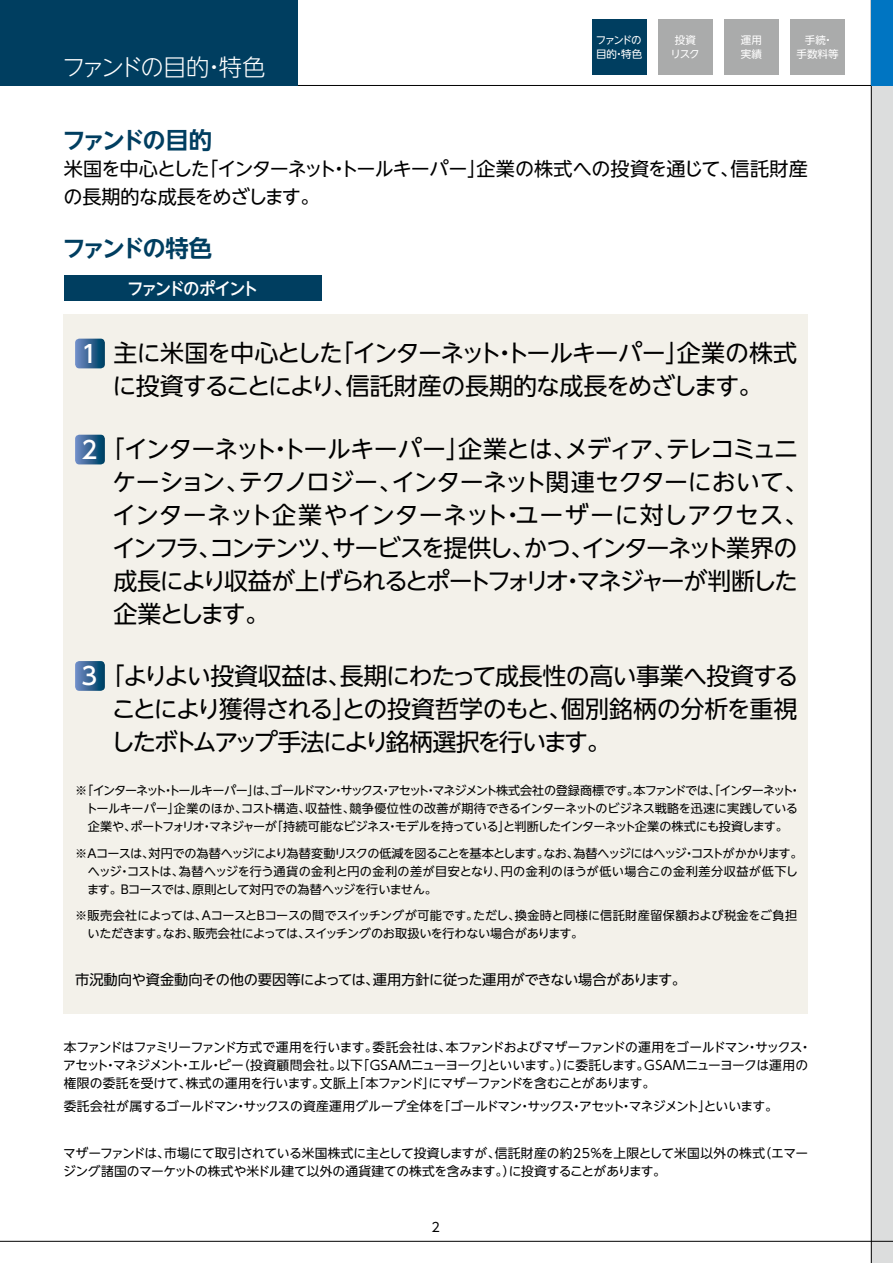
<style>
.page{position:relative;width:893px;height:1263px;background:#fff}
.page>*{position:absolute;margin:0;border:0;box-sizing:border-box;transform-origin:0 0}
.t1{font:24px/33px "UD Shin Go NT Pro";letter-spacing:-.06em;color:#000}
.t2{font:500 24px "UD Shin Go NT Pro";color:#fff}
.t3{font:700 23.4px "UD Shin Go NT Pro De";letter-spacing:-.13em;color:#003e60}
.t4{font:300 23.4px "UD Shin Go NT Pro";letter-spacing:-.11em;color:#fff}
.t5{font:19.2px/27.6px "UD Shin Go NT Pro";letter-spacing:-.05em;color:#000}
.t6{font:500 16.95px "UD Shin Go NT Pro";letter-spacing:-.14em;color:#fff}
.t7{font:14.25px "UD Shin Go NT Pro";letter-spacing:-.015em;color:#000}
.t8{font:12.75px/18px "UD Shin Go NT Pro";letter-spacing:-.03em;color:#000}
.t9{font:12.15px/18px "UD Shin Go NT Pro";letter-spacing:-.035em;color:#000}
.t10{font:12.15px/18px "UD Shin Go NT Pro";letter-spacing:-.06em;color:#000}
.t11{font:10.5px/13.5px "UD Shin Go NT Pro";color:#fff;text-align:center}
.t12{font:10.5px/13.5px "UD Shin Go NT Pro";letter-spacing:-.135em;color:#fff}
.s1{font-weight:500;color:#fff}
</style>
<div class="page">
<div style="left:872px;top:0;width:21px;height:1263px;background:#dcdddd"></div>
<hr style="left:871px;top:0;width:1px;height:1263px;background:#000">
<hr style="left:0;top:1241px;width:893px;height:1px;background:#000">
<hr style="left:0;top:85px;width:893px;height:1px;background:#000">
<div style="left:0;top:0;width:298px;height:85px;background:#003e60"></div>
<div style="left:872px;top:0;width:21px;height:85px;background:#0075c2"></div>
<div style="left:790px;top:19px;width:55px;height:55px;background:#aaabab"></div>
<div style="left:724px;top:19px;width:54px;height:55px;background:#aaabab"></div>
<div style="left:658px;top:19px;width:54px;height:55px;background:#aaabab"></div>
<div style="left:592px;top:19px;width:54px;height:55px;background:#003e60"></div>
<div style="left:64px;top:275px;width:257px;height:26px;background:#003e60"></div>
<div style="left:64px;top:314px;width:744px;height:700px;background:#f3f1ea"></div>
<svg style="left:75px;top:339px;width:30px;height:29px"></svg>
<svg style="left:75px;top:435px;width:30px;height:29px"></svg>
<svg style="left:75px;top:661px;width:30px;height:30px"></svg>
<h2 class="t4" style="left:62px;top:48px;width:205px">ファンドの目的・特色</h2>
<h2 class="t3" style="left:62px;top:121px;width:151px">ファンドの目的</h2>
<p class="t12" style="left:596px;top:33px;width:48px">ファンドの目的・特色</p>
<p class="t11" style="left:671px;top:33px;width:31px">投資リスク</p>
<p class="t11" style="left:741px;top:33px;width:22px;text-align:left">運用実績</p>
<p class="t11" style="left:796px;top:33px;width:43px">手続・<br>手数料等</p>
<h3 class="t5" style="left:64px;top:154px;width:746px">米国を中心とした「インターネット・トールキーパー」企業の株式への投資を通じて、信託財産の長期的な成長をめざします。</h3>
<h2 class="t3" style="left:62px;top:229px;width:151px">ファンドの特色</h2>
<h3 class="t6" style="left:127px;top:275px;width:133px">ファンドのポイント</h3>
<h1 class="t1" style="left:113px;top:336px;width:686px">主に米国を中心とした「インターネット・トールキーパー」企業の株式に投資することにより、信託財産の長期的な成長をめざします。</h1>
<h1 class="t1" style="left:112px;top:431px;width:698px;text-indent:-31px"><span class="s1">2</span> 「インターネット・トールキーパー」企業とは、メディア、テレコミュニケーション、テクノロジー、インターネット関連セクターにおいて、インターネット企業やインターネット・ユーザーに対しアクセス、インフラ、コンテンツ、サービスを提供し、かつ、インターネット業界の成長により収益が上げられるとポートフォリオ・マネジャーが判断した企業とします。</h1>
<h1 class="t1" style="left:111px;top:659px;width:689px;text-align:justify;text-indent:-30px"><span class="s1">3</span> 「よりよい投資収益は、長期にわたって成長性の高い事業へ投資することにより獲得される」との投資哲学のもと、個別銘柄の分析を重視したボトムアップ手法により銘柄選択を行います。</h1>
<h1 class="t2" style="left:81px;top:334px;width:17px">1</h1>
<p class="t10" style="left:86px;top:781px;width:717px;text-indent:-11px">※「インターネット・トールキーパー」は、ゴールドマン・サックス・アセット・マネジメント株式会社の登録商標です。本ファンドでは、「インターネット・トールキーパー」企業のほか、コスト構造、収益性、競争優位性の改善が期待できるインターネットのビジネス戦略を迅速に実践している企業や、ポートフォリオ・マネジャーが「持続可能なビジネス・モデルを持っている」と判断したインターネット企業の株式にも投資します。</p>
<p class="t9" style="left:87px;top:844px;width:717px;text-indent:-12px">※Aコースは、対円での為替ヘッジにより為替変動リスクの低減を図ることを基本とします。なお、為替ヘッジにはヘッジ・コストがかかります。ヘッジ・コストは、為替ヘッジを行う通貨の金利と円の金利の差が目安となり、円の金利のほうが低い場合この金利差分収益が低下します。Bコースでは、原則として対円での為替ヘッジを行いません。</p>
<p class="t9" style="left:88px;top:906px;width:711px;text-indent:-12px">※販売会社によっては、AコースとBコースの間でスイッチングが可能です。ただし、換金時と同様に信託財産留保額および税金をご負担いただきます。なお、販売会社によっては、スイッチングのお取扱いを行わない場合があります。</p>
<p class="t7" style="left:75px;top:968px;width:613px">市況動向や資金動向その他の要因等によっては、運用方針に従った運用ができない場合があります。</p>
<p class="t8" style="left:63px;top:1038px;width:750px">本ファンドはファミリーファンド方式で運用を行います。委託会社は、本ファンドおよびマザーファンドの運用をゴールドマン・サックス・アセット・マネジメント・エル・ピー（投資顧問会社。以下「GSAMニューヨーク」といいます。）に委託します。GSAMニューヨークは運用の権限の委託を受けて、株式の運用を行います。文脈上「本ファンド」にマザーファンドを含むことがあります。</p>
<p class="t8" style="left:64px;top:1096px;width:715px">委託会社が属するゴールドマン・サックスの資産運用グループ全体を「ゴールドマン・サックス・アセット・マネジメント」といいます。</p>
<p class="t8" style="left:63px;top:1144px;width:746px">マザーファンドは、市場にて取引されている米国株式に主として投資しますが、信託財産の約25％を上限として米国以外の株式（エマージング諸国のマーケットの株式や米ドル建て以外の通貨建ての株式を含みます。）に投資することがあります。</p>
<p class="t8" style="left:432px;top:1217px;width:10px">2</p>
</div>
